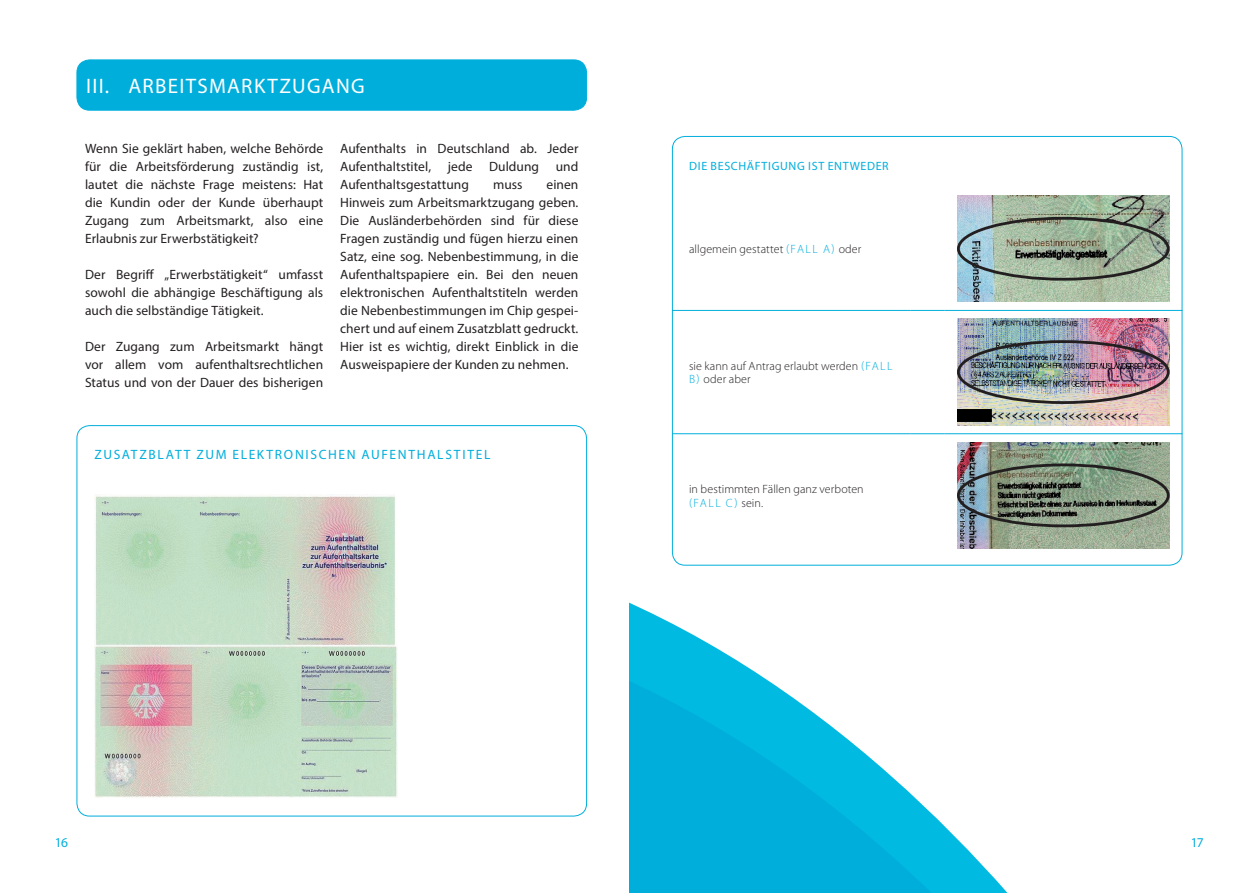
<style>
.page{position:relative;width:1259px;height:893px;background:#fff}
.page>*{position:absolute;margin:0;border:0;box-sizing:border-box;transform-origin:0 0}
.t1{font:21px "Myriad Pro";letter-spacing:.065em;color:#fff}
.Fliesstext_9_pt_Bloc{font:13.5px/18px "Myriad Pro";letter-spacing:.005em;color:#231f20;text-align:justify}
.SUBHEAD_blau_9_pt_li{font:13.5px "Myriad Pro";letter-spacing:.12em;color:#00aedc}
.Tabellentext_8_pt{font:300 12px/13.5px "Myriad Pro";letter-spacing:.005em;color:#231f20}
.Tabellen_HEAD_8_pt{font:12px "Myriad Pro";letter-spacing:.055em;color:#00aedc}
.s1{color:#00aedc}
</style>
<div class="page">
<div style="left:77px;top:60px;width:509px;height:50px;background:#00aedc;border-radius:13px"></div>
<div style="left:77px;top:60px;width:510px;height:51px;border:1px solid #00aedc;border-radius:13px"></div>
<svg style="left:629px;top:604px;width:379px;height:289px"></svg>
<img style="left:94px;top:494px;width:303px;height:304px">
<hr style="left:672px;top:310px;width:238px;height:1px;background:#00aedc">
<hr style="left:910px;top:310px;width:34px;height:1px;background:#00aedc">
<hr style="left:944px;top:310px;width:238px;height:1px;background:#00aedc">
<hr style="left:672px;top:433px;width:238px;height:1px;background:#00aedc">
<hr style="left:910px;top:433px;width:34px;height:1px;background:#00aedc">
<hr style="left:944px;top:433px;width:238px;height:1px;background:#00aedc">
<img style="left:957px;top:196px;width:212px;height:106px">
<div style="left:957px;top:217px;width:212px;height:64px;border:3px solid #231f20;border-radius:50%"></div>
<img style="left:957px;top:319px;width:212px;height:106px">
<div style="left:957px;top:340px;width:212px;height:64px;border:3px solid #231f20;border-radius:50%"></div>
<img style="left:957px;top:442px;width:212px;height:107px">
<div style="left:957px;top:463px;width:212px;height:64px;border:3px solid #231f20;border-radius:50%"></div>
<p class="t1" style="left:86px;top:73px;width:280px">III. ARBEITSMARKTZUGANG</p>
<p class="Fliesstext_9_pt_Bloc" style="left:85px;top:139px;width:240px">Wenn Sie geklärt haben, welche Behörde für die Arbeitsförderung zuständig ist, lautet die nächste Frage meistens: Hat die Kundin oder der Kunde überhaupt Zugang zum Arbeitsmarkt, also eine Erlaubnis zur Erwerbstätigkeit?</p>
<p class="Fliesstext_9_pt_Bloc" style="left:85px;top:265px;width:240px">Der Begriff „Erwerbstätigkeit“ umfasst sowohl die abhängige Beschäftigung als auch die selbständige Tätigkeit.</p>
<p class="Fliesstext_9_pt_Bloc" style="left:85px;top:337px;width:240px">Der Zugang zum Arbeitsmarkt hängt vor allem vom aufenthaltsrechtlichen Status und von der Dauer des bisherigen</p>
<p class="Fliesstext_9_pt_Bloc" style="left:340px;top:139px;width:240px">Aufenthalts in Deutschland ab. Jeder Aufenthaltstitel, jede Duldung und Aufenthaltsgestattung</p>
<p class="Fliesstext_9_pt_Bloc" style="left:340px;top:175px;width:240px;text-indent:206px">einen Hinweis zum Arbeitsmarktzugang geben.<br>Die Ausländerbehörden sind für diese Fragen zuständig und fügen hierzu einen Satz, eine sog. Nebenbestimmung, in die Aufenthaltspapiere ein. Bei den neuen elektronischen Aufenthaltstiteln werden die Nebenbestimmungen im Chip gespei&shy;chert und auf einem Zusatzblatt gedruckt.<br>Hier ist es wichtig, direkt Einblick in die Ausweispapiere der Kunden zu nehmen.</p>
<p class="Fliesstext_9_pt_Bloc" style="left:493px;top:175px;width:31px">muss</p>
<p class="SUBHEAD_blau_9_pt_li" style="left:94px;top:446px;width:397px">ZUSATZBLATT ZUM ELEKTRONISCHEN AUFENTHALSTITEL</p>
<p class="Tabellen_HEAD_8_pt" style="left:689px;top:159px;width:201px">DIE BESCHÄFTIGUNG IST ENTWEDER</p>
<p class="Tabellentext_8_pt" style="left:689px;top:243px;width:174px">allgemein gestattet <span class="s1">(FALL A)</span> oder</p>
<p class="Tabellentext_8_pt" style="left:689px;top:359px;width:205px">sie kann auf Antrag erlaubt werden <span class="s1">(FA L L<br>B)</span> oder aber</p>
<p class="Tabellentext_8_pt" style="left:689px;top:483px;width:176px">in bestimmten Fällen ganz verboten <span class="s1">(FALL C)</span> sein.</p>
<p class="SUBHEAD_blau_9_pt_li" style="left:55px;top:834px;width:15px">16</p>
<p class="SUBHEAD_blau_9_pt_li" style="left:1191px;top:834px;width:14px">17</p>
</div>
